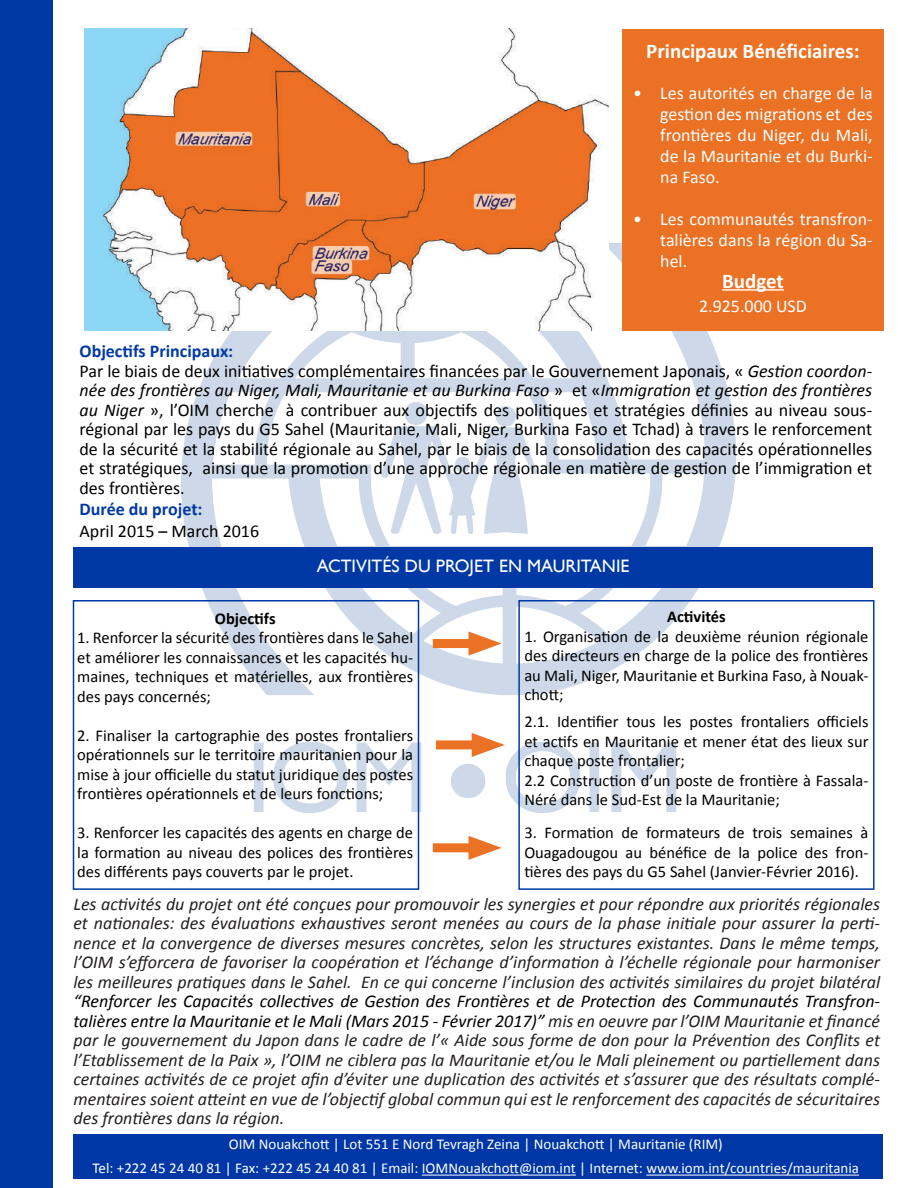
<style>
.page{position:relative;width:918px;height:1188px;background:#fff}
.page>*{position:absolute;margin:0;border:0;box-sizing:border-box;transform-origin:0 0}
.t1{font:700 21px "Calibri";color:#fff}
.t2{font:italic 18px/19.5px "Calibri";color:#231f20;text-align:justify}
.t3{font:18px/19.5px "Calibri";color:#000}
.t4{font:18px/21px "Calibri";color:#fff;text-align:justify}
.t5{font:18px "Gill Sans";color:#fff}
.t6{font:700 18px "Calibri";color:#0039a6}
.t7{font:16.5px/19.5px "Calibri";color:#000;text-align:justify}
.t8{font:700 16.5px "Calibri";color:#000}
.t9{font:15px/24px "Calibri";color:#fff;text-align:center}
.s1{font-weight:700;color:#0039a6}
.s2{font-style:italic}
.s3{color:#000}
</style>
<div class="page">
<img style="left:182px;top:243px;width:554px;height:598px">
<img style="left:84px;top:29px;width:525px;height:301px">
<div style="left:74px;top:1134px;width:810px;height:45px;background:#0037a6"></div>
<hr style="left:422px;top:1175px;width:154px;height:1px;background:#fff">
<hr style="left:646px;top:1175px;width:213px;height:1px;background:#fff">
<div style="left:622px;top:29px;width:262px;height:301px;background:#eb7125"></div>
<div style="left:518px;top:600px;width:356px;height:290px;border:2px solid #0039a6"></div>
<div style="left:0;top:0;width:52px;height:1188px;background:#0039a6"></div>
<hr style="left:722px;top:289px;width:62px;height:2px;background:#fff">
<div style="left:73px;top:600px;width:346px;height:290px;border:2px solid #0039a6"></div>
<div style="left:433px;top:639px;width:49px;height:9px;background:#eb7125"></div>
<svg style="left:469px;top:632px;width:33px;height:24px"></svg>
<div style="left:436px;top:740px;width:50px;height:9px;background:#eb7125"></div>
<svg style="left:472px;top:733px;width:33px;height:24px"></svg>
<div style="left:433px;top:843px;width:49px;height:9px;background:#eb7125"></div>
<svg style="left:469px;top:836px;width:33px;height:24px"></svg>
<div style="left:74px;top:548px;width:799px;height:40px;background:#0039a6"></div>
<p class="t1" style="left:646px;top:38px;width:215px">Principaux Bénéficiaires:</p>
<p class="t4" style="left:660px;top:82px;width:214px;text-indent:-27px">• Les autorités en charge de la gestion des migrations et des frontières du Niger, du Mali, de la Mauritanie et du Burki&shy;na Faso.</p>
<p class="t4" style="left:660px;top:208px;width:214px;text-indent:-27px">• Les communautés transfron&shy;talières dans la région du Sa&shy;hel.</p>
<p class="t1" style="left:722px;top:267px;width:63px">Budget</p>
<p class="t4" style="left:699px;top:295px;width:109px">2.925.000 USD</p>
<p class="t3" style="left:80px;top:341px;width:794px"><span class="s1">Objectifs Principaux:<br></span>Par le biais de deux initiatives complémentaires financées par le Gouvernement Japonais, « <span class="s2">Gestion coordon&shy;née des frontières au Niger, Mali, Mauritanie et au Burkina Faso</span> » et «<span class="s2">Immigration et gestion des frontières au Niger</span> », l’OIM cherche à contribuer aux objectifs des politiques et stratégies définies au niveau sous&shy;régional par les pays du G5 Sahel (Mauritanie, Mali, Niger, Burkina Faso et Tchad) à travers le renforcement de la sécurité et la stabilité régionale au Sahel, par le biais de la consolidation des capacités opérationnelles et stratégiques, ainsi que la promotion d’une approche régionale en matière de gestion de l’immigration et des frontières.</p>
<p class="t6" style="left:80px;top:498px;width:125px">Durée du projet:</p>
<p class="t3" style="left:80px;top:521px;width:181px">April 2015 – March 2016</p>
<p class="t5" style="left:317px;top:555px;width:314px">ACTIVITÉS DU PROJET EN MAURITANIE</p>
<p class="t8" style="left:667px;top:606px;width:60px">Activités</p>
<p class="t7" style="left:524px;top:627px;width:346px">1. Organisation de la deuxième réunion régionale des directeurs en charge de la police des frontières au Mali, Niger, Mauritanie et Burkina Faso, à Nouak&shy;chott;</p>
<p class="t7" style="left:524px;top:712px;width:346px;text-align:left">2.1. Identifier tous les postes frontaliers officiels et actifs en Mauritanie et mener état des lieux sur chaque poste frontalier;<br>2.2 Construction d’un poste de frontière à Fassala-Néré dans le Sud-Est de la Mauritanie;</p>
<p class="t7" style="left:524px;top:823px;width:346px">3. Formation de formateurs de trois semaines à Ouagadougou au bénéfice de la police des fron&shy;tières des pays du G5 Sahel (Janvier-Février 2016).</p>
<p class="t2" style="left:74px;top:893px;width:808px">Les activités du projet ont été conçues pour promouvoir les synergies et pour répondre aux priorités régionales et nationales: des évaluations exhaustives seront menées au cours de la phase initiale pour assurer la perti&shy;nence et la convergence de diverses mesures concrètes, selon les structures existantes. Dans le même temps, l’OIM s’efforcera de favoriser la coopération et l’échange d’information à l’échelle régionale pour harmoniser les meilleures pratiques dans le Sahel. En ce qui concerne l’inclusion des activités similaires du projet bilatéral</p>
<p class="t2" style="left:74px;top:991px;width:808px"><span class="s3">“Renforcer les Capacités collectives de Gestion des Frontières et de Protection des Communautés Transfron&shy;talières entre la Mauritanie et le Mali (Mars 2015 - Février 2017)”</span> mis en oeuvre par l’OIM Mauritanie et financé par le gouvernement du Japon dans le cadre de l’« Aide sous forme de don pour la Prévention des Conflits et l’Etablissement de la Paix », l’OIM ne ciblera pas la Mauritanie et/ou le Mali pleinement ou partiellement dans certaines activités de ce projet afin d’éviter une duplication des activités et s’assurer que des résultats complé&shy;mentaires soient atteint en vue de l’objectif global commun qui est le renforcement des capacités de sécuritaires des frontières dans la région.</p>
<p class="t8" style="left:215px;top:608px;width:62px">Objectifs</p>
<p class="t7" style="left:77px;top:628px;width:337px">1. Renforcer la sécurité des frontières dans le Sahel et améliorer les connaissances et les capacités hu&shy;maines, techniques et matérielles, aux frontières des pays concernés;</p>
<p class="t7" style="left:77px;top:725px;width:338px">2. Finaliser la cartographie des postes frontaliers opérationnels sur le territoire mauritanien pour la mise à jour officielle du statut juridique des postes frontières opérationnels et de leurs fonctions;</p>
<p class="t7" style="left:77px;top:823px;width:337px">3. Renforcer les capacités des agents en charge de la formation au niveau des polices des frontières des différents pays couverts par le projet.</p>
<p class="t9" style="left:93px;top:1132px;width:768px">OIM Nouakchott | Lot 551 E Nord Tevragh Zeina | Nouakchott | Mauritanie (RIM)<br>Tel: +222 45 24 40 81 | Fax: +222 45 24 40 81 | Email: IOMNouakchott@iom.int | Internet: www.iom.int/countries/mauritania</p>
</div>
